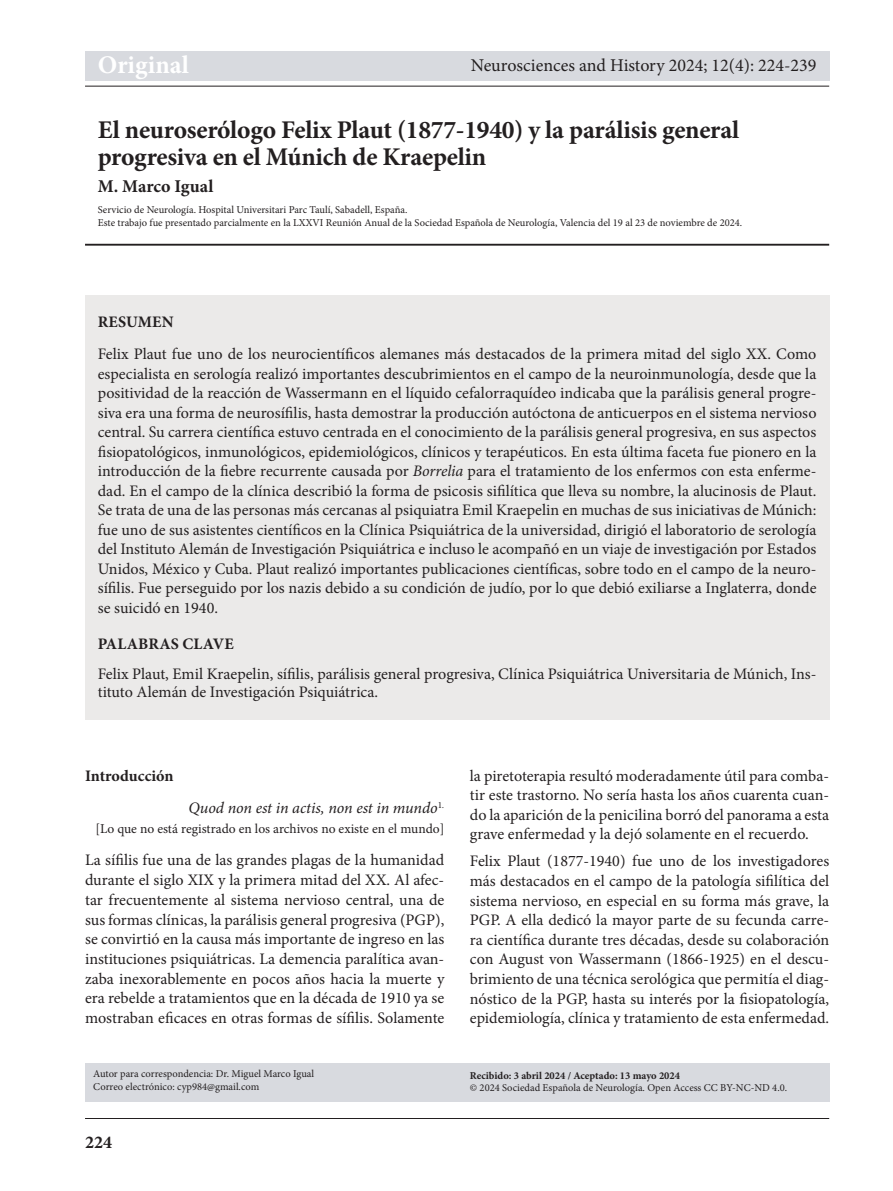
<style>
.page{position:relative;width:893px;height:1191px;background:#fff}
.page>*{position:absolute;margin:0;border:0;box-sizing:border-box;transform-origin:0 0}
.t1{font:700 25.5px/27px "Minion Pro";letter-spacing:-.01em;color:#231f20}
.t2{font:700 25.5px "Minion Pro";color:#fff}
.t3{font:18px "Minion Pro";color:#231f20}
.t4{font:700 18px "Minion Pro";color:#231f20}
.t5{font:16.05px/19.5px "Minion Pro";color:#231f20;text-align:justify}
.t6{font:italic 16.05px "Minion Pro";letter-spacing:-.01em;color:#231f20}
.t7{font:700 16.05px "Minion Pro";letter-spacing:.005em;color:#231f20}
.t8{font:13.5px "Minion Pro";color:#231f20}
.t9{font:10.5px "Minion Pro";color:#231f20}
.t10{font:700 10.5px "Minion Pro";color:#231f20}
.s1{font-style:italic}
</style>
<div class="page">
<div style="left:85px;top:1063px;width:744px;height:38px;background:#d8dadf"></div>
<hr style="left:85px;top:86px;width:744px;height:1px;background:#231f20">
<hr style="left:85px;top:1118px;width:744px;height:1px;background:#231f20">
<div style="left:85px;top:51px;width:744px;height:30px;background:#d8dadf"></div>
<div style="left:85px;top:295px;width:744px;height:424px;background:#ebeae9"></div>
<hr style="left:85px;top:244px;width:744px;height:2px;background:#231f20">
<p class="t2" style="left:98px;top:47px;width:93px">Original</p>
<p class="t3" style="left:471px;top:53px;width:347px">Neurosciences and History 2024; 12(4): 224-239</p>
<p class="t1" style="left:98px;top:116px;width:643px">El neuroserólogo Felix Plaut (1877-1940) y la parálisis general progresiva en el Múnich de Kraepelin</p>
<p class="t4" style="left:98px;top:174px;width:117px">M. Marco Igual</p>
<p class="t9" style="left:98px;top:203px;width:311px">Servicio de Neurología. Hospital Universitari Parc Taulí, Sabadell, España.</p>
<p class="t9" style="left:98px;top:216px;width:646px">Este trabajo fue presentado parcialmente en la LXXVI Reunión Anual de la Sociedad Española de Neurología, Valencia del 19 al 23 de noviembre de 2024.</p>
<p class="t7" style="left:98px;top:310px;width:77px">RESUMEN</p>
<p class="t5" style="left:98px;top:344px;width:720px">Felix Plaut fue uno de los neurocientíficos alemanes más destacados de la primera mitad del siglo XX. Como especialista en serología realizó importantes descubrimientos en el campo de la neuroinmunología, desde que la positividad de la reacción de Wassermann en el líquido cefalorraquídeo indicaba que la parálisis general progre&shy;siva era una forma de neurosífilis, hasta demostrar la producción autóctona de anticuerpos en el sistema nervioso central. Su carrera científica estuvo centrada en el conocimiento de la parálisis general progresiva, en sus aspectos fisiopatológicos, inmunológicos, epidemiológicos, clínicos y terapéuticos. En esta última faceta fue pionero en la introducción de la fiebre recurrente causada por <span class="s1">Borrelia</span> para el tratamiento de los enfermos con esta enferme&shy;dad. En el campo de la clínica describió la forma de psicosis sifilítica que lleva su nombre, la alucinosis de Plaut.<br>Se trata de una de las personas más cercanas al psiquiatra Emil Kraepelin en muchas de sus iniciativas de Múnich: fue uno de sus asistentes científicos en la Clínica Psiquiátrica de la universidad, dirigió el laboratorio de serología del Instituto Alemán de Investigación Psiquiátrica e incluso le acompañó en un viaje de investigación por Estados Unidos, México y Cuba. Plaut realizó importantes publicaciones científicas, sobre todo en el campo de la neuro&shy;sífilis. Fue perseguido por los nazis debido a su condición de judío, por lo que debió exiliarse a Inglaterra, donde se suicidó en 1940.</p>
<p class="t7" style="left:98px;top:633px;width:137px">PALABRAS CLAVE</p>
<p class="t5" style="left:98px;top:665px;width:720px;line-height:17.2px">Felix Plaut, Emil Kraepelin, sífilis, parálisis general progresiva, Clínica Psiquiátrica Universitaria de Múnich, Ins&shy;tituto Alemán de Investigación Psiquiátrica.</p>
<p class="t7" style="left:85px;top:764px;width:90px">Introducción</p>
<p class="t6" style="left:188px;top:797px;width:257px">Quod non est in actis, non est in mundo<sup>1</sup><sup>.</sup></p>
<p class="t8" style="left:95px;top:819px;width:350px">[Lo que no está registrado en los archivos no existe en el mundo]</p>
<p class="t5" style="left:85px;top:850px;width:361px">La sífilis fue una de las grandes plagas de la humanidad durante el siglo XIX y la primera mitad del XX. Al afec&shy;tar frecuentemente al sistema nervioso central, una de sus formas clínicas, la parálisis general progresiva (PGP), se convirtió en la causa más importante de ingreso en las instituciones psiquiátricas. La demencia paralítica avan&shy;zaba inexorablemente en pocos años hacia la muerte y era rebelde a tratamientos que en la década de 1910 ya se mostraban eficaces en otras formas de sífilis. Solamente</p>
<p class="t9" style="left:93px;top:1067px;width:222px">Autor para correspondencia: Dr. Miguel Marco Igual</p>
<p class="t9" style="left:93px;top:1079px;width:167px">Correo electrónico: cyp984@gmail.com</p>
<p class="t4" style="left:85px;top:1130px;width:28px">224</p>
<p class="t5" style="left:470px;top:765px;width:361px">la piretoterapia resultó moderadamente útil para comba&shy;tir este trastorno. No sería hasta los años cuarenta cuan&shy;do la aparición de la penicilina borró del panorama a esta grave enfermedad y la dejó solamente en el recuerdo.</p>
<p class="t5" style="left:470px;top:851px;width:361px">Felix Plaut (1877-1940) fue uno de los investigadores más destacados en el campo de la patología sifilítica del sistema nervioso, en especial en su forma más grave, la PGP. A ella dedicó la mayor parte de su fecunda carre&shy;ra científica durante tres décadas, desde su colaboración con August von Wassermann (1866-1925) en el descu&shy;brimiento de una técnica serológica que permitía el diag&shy;nóstico de la PGP, hasta su interés por la fisiopatología, epidemiología, clínica y tratamiento de esta enfermedad.</p>
<p class="t10" style="left:470px;top:1067px;width:212px">Recibido: 3 abril 2024 / Aceptado: 13 mayo 2024</p>
<p class="t9" style="left:470px;top:1080px;width:319px">© 2024 Sociedad Española de Neurología. Open Access CC BY-NC-ND 4.0.</p>
</div>
